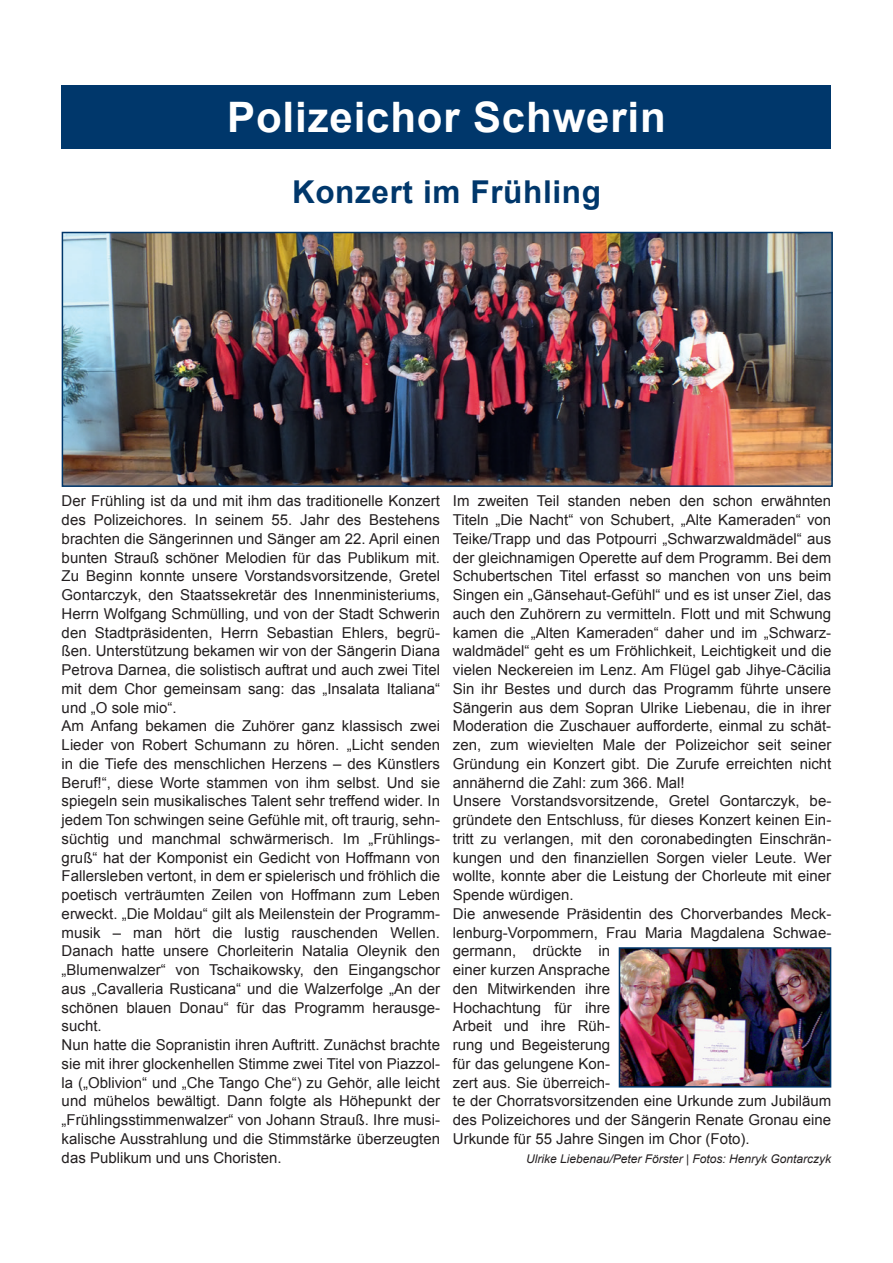
<style>
.page{position:relative;width:893px;height:1263px;background:#fff}
.page>*{position:absolute;margin:0;border:0;box-sizing:border-box;transform-origin:0 0}
.t1{font:700 42px "Arial";letter-spacing:.02em;color:#fff}
.t2{font:700 31.5px "Arial";letter-spacing:.02em;color:#00376b}
.t3{font:15px/18.8px "Arial";color:#231f20}
.t4{font:italic 12px "Arial";color:#231f20}
</style>
<div class="page">
<div style="left:62px;top:85px;width:769px;height:64px;background:#00376b"></div>
<img style="left:65px;top:235px;width:765px;height:249px">
<div style="left:62px;top:232px;width:771px;height:255px;border:2px solid #00376b"></div>
<img style="left:622px;top:950px;width:206px;height:134px">
<div style="left:619px;top:947px;width:212px;height:140px;border:2px solid #00376b"></div>
<h1 class="t1" style="left:227px;top:90px;width:440px">Polizeichor Schwerin</h1>
<h2 class="t2" style="left:292px;top:171px;width:310px">Konzert im Frühling</h2>
<p class="t3" style="left:62px;top:492px;width:380px">Der Frühling ist da und mit ihm das traditionelle Konzert des Polizeichores. In seinem 55. Jahr des Bestehens brachten die Sängerinnen und Sänger am 22. April einen bunten Strauß schöner Melodien für das Publikum mit.<br>Zu Beginn konnte unsere Vorstandsvorsitzende, Gretel Gontarczyk, den Staatssekretär des Innenministeriums, Herrn Wolfgang Schmülling, und von der Stadt Schwerin den Stadtpräsidenten, Herrn Sebastian Ehlers, begrü&shy;ßen. Unterstützung bekamen wir von der Sängerin Diana Petrova Darnea, die solistisch auftrat und auch zwei Titel mit dem Chor gemeinsam sang: das „Insalata Italiana“ und „O sole mio“.<br>Am Anfang bekamen die Zuhörer ganz klassisch zwei Lieder von Robert Schumann zu hören. „Licht senden in die Tiefe des menschlichen Herzens – des Künstlers Beruf!“, diese Worte stammen von ihm selbst. Und sie spiegeln sein musikalisches Talent sehr treffend wider. In jedem Ton schwingen seine Gefühle mit, oft traurig, sehn&shy;süchtig und manchmal schwärmerisch. Im „Frühlings&shy;gruß“ hat der Komponist ein Gedicht von Hoffmann von Fallersleben vertont, in dem er spielerisch und fröhlich die poetisch verträumten Zeilen von Hoffmann zum Leben erweckt. „Die Moldau“ gilt als Meilenstein der Programm&shy;musik – man hört die lustig rauschenden Wellen.<br>Danach hatte unsere Chorleiterin Natalia Oleynik den „Blumenwalzer“ von Tschaikowsky, den Eingangschor aus „Cavalleria Rusticana“ und die Walzerfolge „An der schönen blauen Donau“ für das Programm herausge&shy;sucht.<br>Nun hatte die Sopranistin ihren Auftritt. Zunächst brachte sie mit ihrer glockenhellen Stimme zwei Titel von Piazzol&shy;la („Oblivion“ und „Che Tango Che“) zu Gehör, alle leicht und mühelos bewältigt. Dann folgte als Höhepunkt der „Frühlingsstimmenwalzer“ von Johann Strauß. Ihre musi&shy;kalische Ausstrahlung und die Stimmstärke überzeugten das Publikum und uns Choristen.</p>
<p class="t3" style="left:453px;top:492px;width:380px">Im zweiten Teil standen neben den schon erwähnten Titeln „Die Nacht“ von Schubert, „Alte Kameraden“ von Teike/Trapp und das Potpourri „Schwarzwaldmädel“ aus der gleichnamigen Operette auf dem Programm. Bei dem Schubertschen Titel erfasst so manchen von uns beim Singen ein „Gänsehaut-Gefühl“ und es ist unser Ziel, das auch den Zuhörern zu vermitteln. Flott und mit Schwung kamen die „Alten Kameraden“ daher und im „Schwarz&shy;waldmädel“ geht es um Fröhlichkeit, Leichtigkeit und die vielen Neckereien im Lenz. Am Flügel gab Jihye-Cäcilia Sin ihr Bestes und durch das Programm führte unsere Sängerin aus dem Sopran Ulrike Liebenau, die in ihrer Moderation die Zuschauer aufforderte, einmal zu schät&shy;zen, zum wievielten Male der Polizeichor seit seiner Gründung ein Konzert gibt. Die Zurufe erreichten nicht annähernd die Zahl: zum 366. Mal!<br>Unsere Vorstandsvorsitzende, Gretel Gontarczyk, be&shy;gründete den Entschluss, für dieses Konzert keinen Ein&shy;tritt zu verlangen, mit den coronabedingten Einschrän&shy;kungen und den finanziellen Sorgen vieler Leute. Wer wollte, konnte aber die Leistung der Chorleute mit einer Spende würdigen.<br>Die anwesende Präsidentin des Chorverbandes Meck&shy;lenburg-Vorpommern, Frau Maria Magdalena Schwae&shy;germann, drückte in<br>einer kurzen Ansprache<br>den Mitwirkenden ihre<br>Hochachtung für ihre<br>Arbeit und ihre Rüh-<br>rung und Begeisterung<br>für das gelungene Kon-<br>zert aus. Sie überreich-<br>te der Chorratsvorsitzenden eine Urkunde zum Jubiläum des Polizeichores und der Sängerin Renate Gronau eine Urkunde für 55 Jahre Singen im Chor (Foto).</p>
<p class="t4" style="left:526px;top:1151px;width:307px">Ulrike Liebenau/Peter Förster | Fotos: Henryk Gontarczyk</p>
</div>
